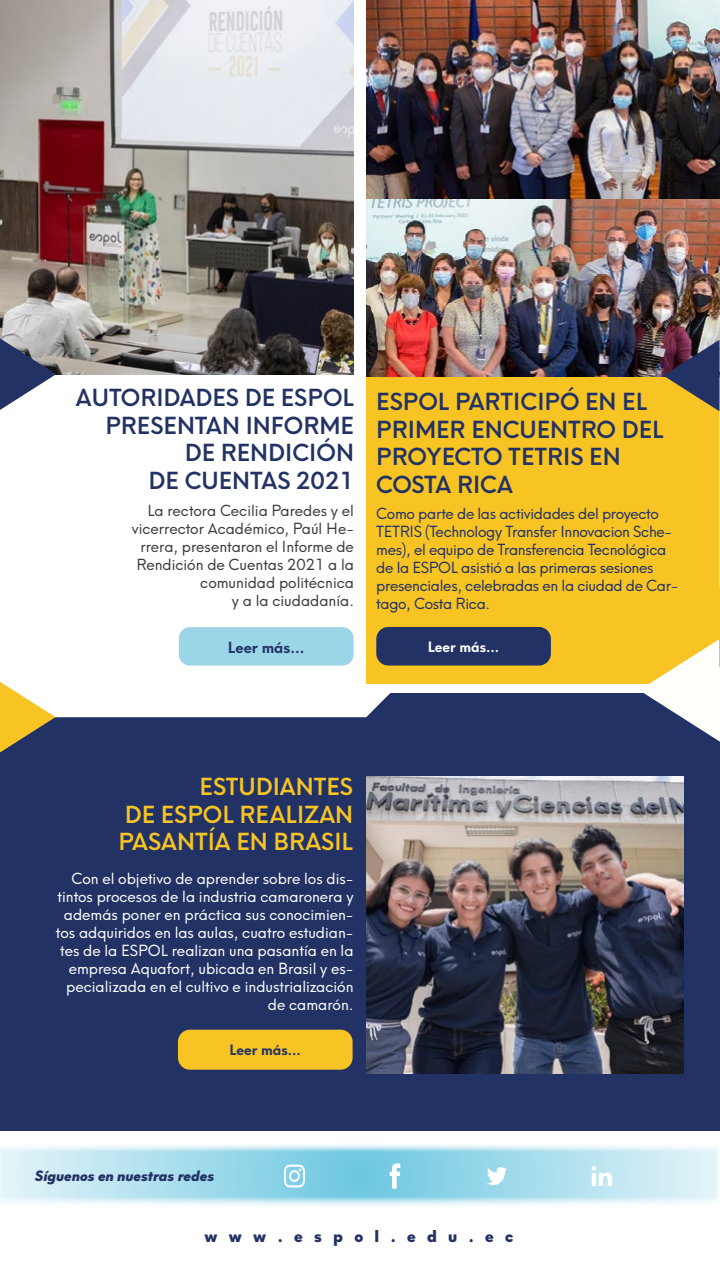
<style>
.page{position:relative;width:720px;height:1280px;background:#fff}
.page>*{position:absolute;margin:0;border:0;box-sizing:border-box;transform-origin:0 0}
.t1{font:600 23px/27.6px "Neue Hans Kendrick";color:#223264}
.t2{font:600 23px/27.6px "Neue Hans Kendrick";color:#f7c424;text-align:justify}
.t3{font:800 16px "Neue Hans Kendrick";letter-spacing:.71em;color:#223264}
.t4{font:15px/18px "Neue Hans Kendrick";color:#fff;text-align:right}
.t5{font:15px/18px "Neue Hans Kendrick";letter-spacing:-.02em;color:#223264}
.t6{font:15px/18px "Neue Hans Kendrick";color:#3c3c3b;text-align:right}
.t7{font:700 15px "Neue Hans Kendrick";color:#223264}
.t8{font:italic 800 14px "Neue Hans Kendrick";color:#223264}
.t9{font:700 14px "Neue Hans Kendrick";color:#fff}
.t10{font:700 14px "Neue Hans Kendrick";color:#223264}
</style>
<div class="page">
<div style="left:0;top:1136px;width:720px;height:73px;background:#fff;opacity:.75"></div>
<svg style="left:487px;top:1167px;width:20px;height:18px"></svg>
<svg style="left:390px;top:1163px;width:10px;height:26px"></svg>
<svg style="left:284px;top:1165px;width:21px;height:22px"></svg>
<svg style="left:592px;top:1166px;width:20px;height:20px"></svg>
<div style="left:711px;top:1136px;width:9px;height:73px;background:#fff;opacity:.75"></div>
<img style="left:0;top:0;width:354px;height:375px">
<div style="left:366px;top:30px;width:354px;height:653px;background:#f7c424"></div>
<div style="left:0;top:693px;width:720px;height:438px;background:#223264"></div>
<div style="left:376px;top:627px;width:175px;height:39px;background:#223264;border-radius:12px"></div>
<svg style="left:0;top:338px;width:56px;height:72px"></svg>
<svg style="left:639px;top:639px;width:81px;height:103px"></svg>
<div style="left:179px;top:627px;width:175px;height:39px;background:#9bd5e8;border-radius:11px"></div>
<svg style="left:0;top:682px;width:393px;height:70px"></svg>
<hr style="left:719px;top:62px;width:1px;height:524px;background:#c1f4fb">
<div style="left:178px;top:1030px;width:175px;height:40px;background:#f7c424;border-radius:12px"></div>
<hr style="left:719px;top:601px;width:1px;height:66px;background:#f7c424">
<img style="left:366px;top:776px;width:318px;height:298px">
<img style="left:366px;top:199px;width:354px;height:177px">
<svg style="left:663px;top:340px;width:57px;height:71px"></svg>
<img style="left:366px;top:0;width:354px;height:199px">
<h1 class="t1" style="left:76px;top:381px;width:280px;text-align:right">AUTORIDADES DE ESPOL<br>PRESENTAN INFORME<br>DE RENDICIÓN<br>DE CUENTAS 2021</h1>
<p class="t6" style="left:132px;top:500px;width:224px">La rectora Cecilia Paredes y el vicerrector Académico, Paúl He&shy;rrera, presentaron el Informe de<br>Rendición de Cuentas 2021 a la comunidad politécnica<br>y a la ciudadanía.</p>
<p class="t7" style="left:228px;top:634px;width:78px">Leer más...</p>
<h1 class="t1" style="left:376px;top:385px;width:289px">ESPOL PARTICIPÓ EN EL<br>PRIMER ENCUENTRO DEL<br>PROYECTO TETRIS EN<br>COSTA RICA</h1>
<p class="t5" style="left:376px;top:503px;width:304px">Como parte de las actividades del proyecto TETRIS (Technology Transfer Innovacion Sche&shy;mes), el equipo de Transferencia Tecnológica de la ESPOL asistió a las primeras sesiones presenciales, celebradas en la ciudad de Car&shy;tago, Costa Rica.</p>
<p class="t9" style="left:428px;top:633px;width:73px">Leer más...</p>
<h1 class="t2" style="left:119px;top:770px;width:236px;text-indent:81px">ESTUDIANTES DE ESPOL REALIZAN PASANTÍA EN BRASIL</h1>
<p class="t4" style="left:56px;top:868px;width:299px">Con el objetivo de aprender sobre los dis&shy;tintos procesos de la industria camaronera y además poner en práctica sus conocimien&shy;tos adquiridos en las aulas, cuatro estudian&shy;tes de la ESPOL realizan una pasantía en la empresa Aquafort, ubicada en Brasil y es&shy;pecializada en el cultivo e industrialización de camarón.</p>
<p class="t10" style="left:230px;top:1037px;width:73px">Leer más...</p>
<p class="t8" style="left:35px;top:1168px;width:181px">Síguenos en nuestras redes</p>
<p class="t3" style="left:204px;top:1227px;width:310px">www.espol.edu.ec</p>
</div>
